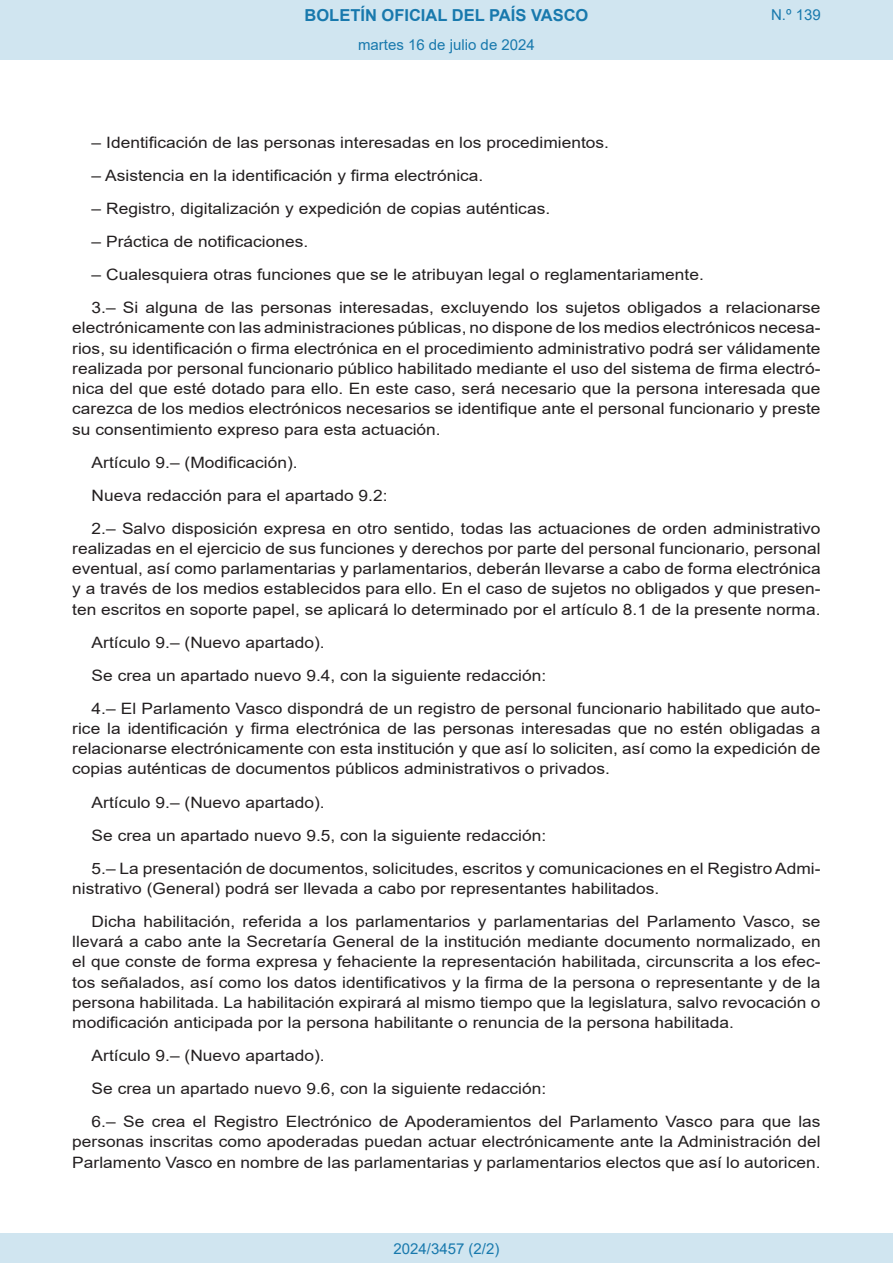
<style>
.page{position:relative;width:893px;height:1263px;background:#fff}
.page>*{position:absolute;margin:0;border:0;box-sizing:border-box;transform-origin:0 0}
.t1{font:700 16.5px "Arial";color:#1879ad}
.BOPVDetalle{font:15.6px/20.2px "Arial";color:#231f20;text-align:justify;scale:1.11 1}
.Paginacion_Centro{font:15px "Arial";color:#1879ad}
</style>
<div class="page">
<div style="left:0;top:0;width:893px;height:60px;background:#d0e5f0"></div>
<div style="left:0;top:1233px;width:893px;height:30px;background:#d0e5f0"></div>
<p class="t1" style="left:305px;top:3px;width:285px">BOLETÍN OFICIAL DEL PAÍS VASCO</p>
<p class="Paginacion_Centro" style="left:358px;top:35px;width:178px">martes 16 de julio de 2024</p>
<p class="Paginacion_Centro" style="left:771px;top:5px;width:51px">N.º 139</p>
<p class="BOPVDetalle" style="left:92px;top:132px;width:468px">– Identificación de las personas interesadas en los procedimientos.</p>
<p class="BOPVDetalle" style="left:92px;top:165px;width:354px">– Asistencia en la identificación y firma electrónica.</p>
<p class="BOPVDetalle" style="left:92px;top:198px;width:415px">– Registro, digitalización y expedición de copias auténticas.</p>
<p class="BOPVDetalle" style="left:92px;top:231px;width:197px">– Práctica de notificaciones.</p>
<p class="BOPVDetalle" style="left:92px;top:264px;width:553px">– Cualesquiera otras funciones que se le atribuyan legal o reglamentariamente.</p>
<p class="BOPVDetalle" style="left:72px;top:297px;width:676px;text-indent:19px">3.– Si alguna de las personas interesadas, excluyendo los sujetos obligados a relacionarse electrónicamente con las administraciones públicas, no dispone de los medios electrónicos necesa&shy;rios, su identificación o firma electrónica en el procedimiento administrativo podrá ser válidamente realizada por personal funcionario público habilitado mediante el uso del sistema de firma electró&shy;nica del que esté dotado para ello. En este caso, será necesario que la persona interesada que carezca de los medios electrónicos necesarios se identifique ante el personal funcionario y preste su consentimiento expreso para esta actuación.</p>
<p class="BOPVDetalle" style="left:92px;top:452px;width:187px">Artículo 9.– (Modificación).</p>
<p class="BOPVDetalle" style="left:92px;top:485px;width:268px">Nueva redacción para el apartado 9.2:</p>
<p class="BOPVDetalle" style="left:72px;top:518px;width:676px;text-indent:19px">2.– Salvo disposición expresa en otro sentido, todas las actuaciones de orden administrativo realizadas en el ejercicio de sus funciones y derechos por parte del personal funcionario, personal eventual, así como parlamentarias y parlamentarios, deberán llevarse a cabo de forma electrónica y a través de los medios establecidos para ello. En el caso de sujetos no obligados y que presen&shy;ten escritos en soporte papel, se aplicará lo determinado por el artículo 8.1 de la presente norma.</p>
<p class="BOPVDetalle" style="left:92px;top:632px;width:211px">Artículo 9.– (Nuevo apartado).</p>
<p class="BOPVDetalle" style="left:92px;top:665px;width:411px">Se crea un apartado nuevo 9.4, con la siguiente redacción:</p>
<p class="BOPVDetalle" style="left:72px;top:698px;width:676px;text-indent:19px">4.– El Parlamento Vasco dispondrá de un registro de personal funcionario habilitado que auto&shy;rice la identificación y firma electrónica de las personas interesadas que no estén obligadas a relacionarse electrónicamente con esta institución y que así lo soliciten, así como la expedición de copias auténticas de documentos públicos administrativos o privados.</p>
<p class="BOPVDetalle" style="left:92px;top:792px;width:211px">Artículo 9.– (Nuevo apartado).</p>
<p class="BOPVDetalle" style="left:92px;top:825px;width:411px">Se crea un apartado nuevo 9.5, con la siguiente redacción:</p>
<p class="BOPVDetalle" style="left:72px;top:858px;width:676px;text-indent:19px">5.– La presentación de documentos, solicitudes, escritos y comunicaciones en el Registro Admi&shy;nistrativo (General) podrá ser llevada a cabo por representantes habilitados.</p>
<p class="BOPVDetalle" style="left:72px;top:911px;width:676px;text-indent:19px">Dicha habilitación, referida a los parlamentarios y parlamentarias del Parlamento Vasco, se llevará a cabo ante la Secretaría General de la institución mediante documento normalizado, en el que conste de forma expresa y fehaciente la representación habilitada, circunscrita a los efec&shy;tos señalados, así como los datos identificativos y la firma de la persona o representante y de la persona habilitada. La habilitación expirará al mismo tiempo que la legislatura, salvo revocación o modificación anticipada por la persona habilitante o renuncia de la persona habilitada.</p>
<p class="BOPVDetalle" style="left:92px;top:1045px;width:211px">Artículo 9.– (Nuevo apartado).</p>
<p class="BOPVDetalle" style="left:92px;top:1078px;width:411px">Se crea un apartado nuevo 9.6, con la siguiente redacción:</p>
<p class="BOPVDetalle" style="left:72px;top:1111px;width:676px;line-height:20.7px;text-indent:19px">6.– Se crea el Registro Electrónico de Apoderamientos del Parlamento Vasco para que las personas inscritas como apoderadas puedan actuar electrónicamente ante la Administración del Parlamento Vasco en nombre de las parlamentarias y parlamentarios electos que así lo autoricen.</p>
<p class="Paginacion_Centro" style="left:393px;top:1238px;width:107px">2024/3457 (2/2)</p>
</div>
